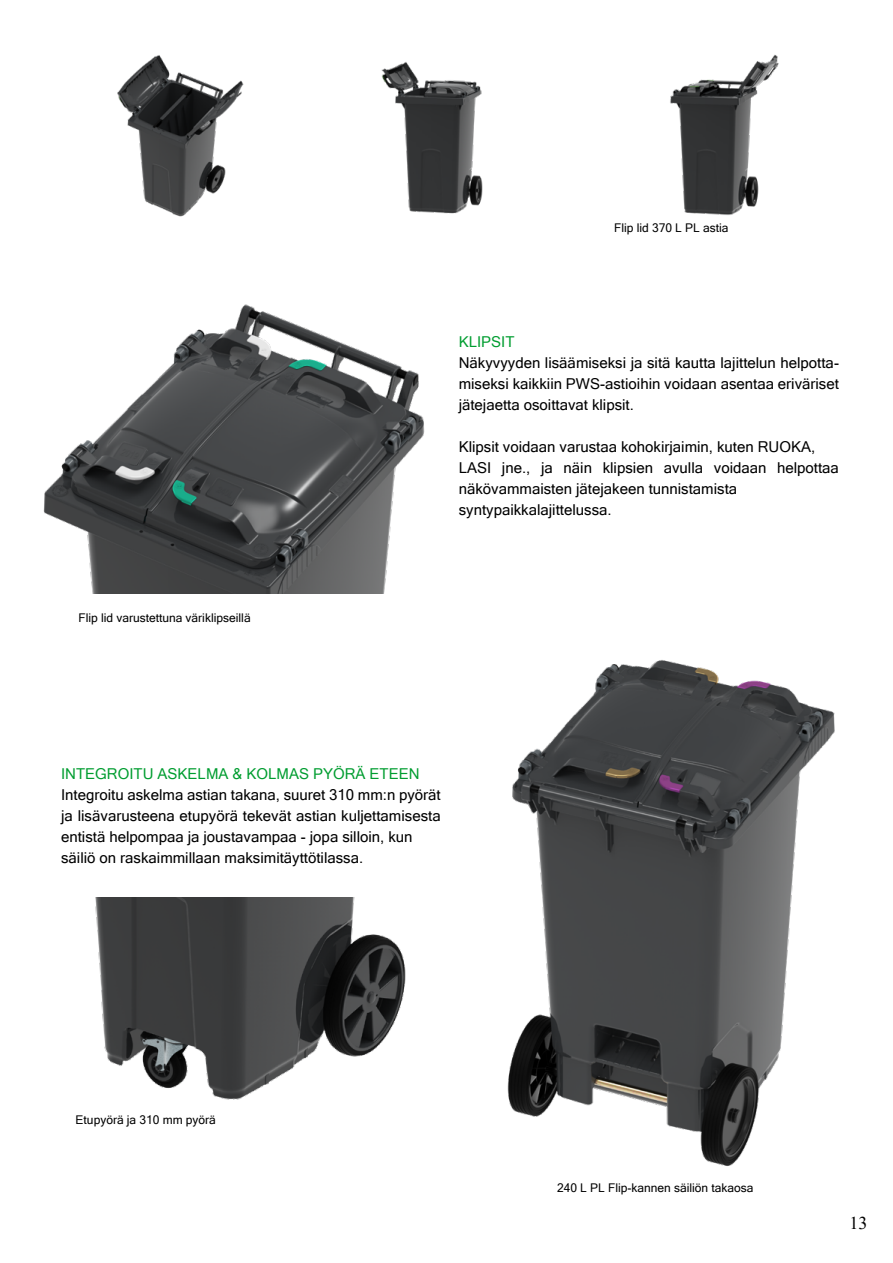
<style>
.page{position:relative;width:893px;height:1263px;background:#fff}
.page>*{position:absolute;margin:0;border:0;box-sizing:border-box;transform-origin:0 0}
.t1{font:18px "Times New Roman";color:#000}
.t2{font:15px/21px "Microsoft Sans Serif";color:#000}
.t3{font:15px "Microsoft Sans Serif";color:#009d30}
.t4{font:12px "Microsoft Sans Serif";color:#000}
</style>
<div class="page">
<img style="left:507px;top:660px;width:328px;height:506px">
<img style="left:117px;top:55px;width:127px;height:162px">
<img style="left:381px;top:62px;width:102px;height:152px">
<img style="left:670px;top:54px;width:109px;height:161px">
<img style="left:95px;top:898px;width:311px;height:202px">
<img style="left:43px;top:304px;width:382px;height:289px">
<p class="t4" style="left:78px;top:610px;width:174px">Flip lid varustettuna väriklipseillä</p>
<p class="t4" style="left:614px;top:220px;width:116px">Flip lid 370 L PL astia</p>
<p class="t3" style="left:459px;top:332px;width:57px">KLIPSIT</p>
<p class="t2" style="left:459px;top:352px;width:382px;text-align:justify">Näkyvyyden lisäämiseksi ja sitä kautta lajittelun helpotta&shy;miseksi kaikkiin PWS-astioihin voidaan asentaa eriväriset jätejaetta osoittavat klipsit.</p>
<p class="t2" style="left:459px;top:436px;width:382px">Klipsit voidaan varustaa kohokirjaimin, kuten RUOKA, LASI jne., ja näin klipsien avulla voidaan helpottaa näkövammaisten jätejakeen tunnistamista syntypaikkalajittelussa.</p>
<p class="t3" style="left:61px;top:763px;width:360px">INTEGROITU ASKELMA &amp; KOLMAS PYÖRÄ ETEEN</p>
<p class="t2" style="left:61px;top:783px;width:381px">Integroitu askelma astian takana, suuret 310 mm:n pyörät ja lisävarusteena etupyörä tekevät astian kuljettamisesta entistä helpompaa ja joustavampaa - jopa silloin, kun säiliö on raskaimmillaan maksimitäyttötilassa.</p>
<p class="t4" style="left:76px;top:1112px;width:142px">Etupyörä ja 310 mm pyörä</p>
<p class="t4" style="left:557px;top:1180px;width:198px">240 L PL Flip-kannen säiliön takaosa</p>
<p class="t1" style="left:849px;top:1210px;width:19px">13</p>
</div>
